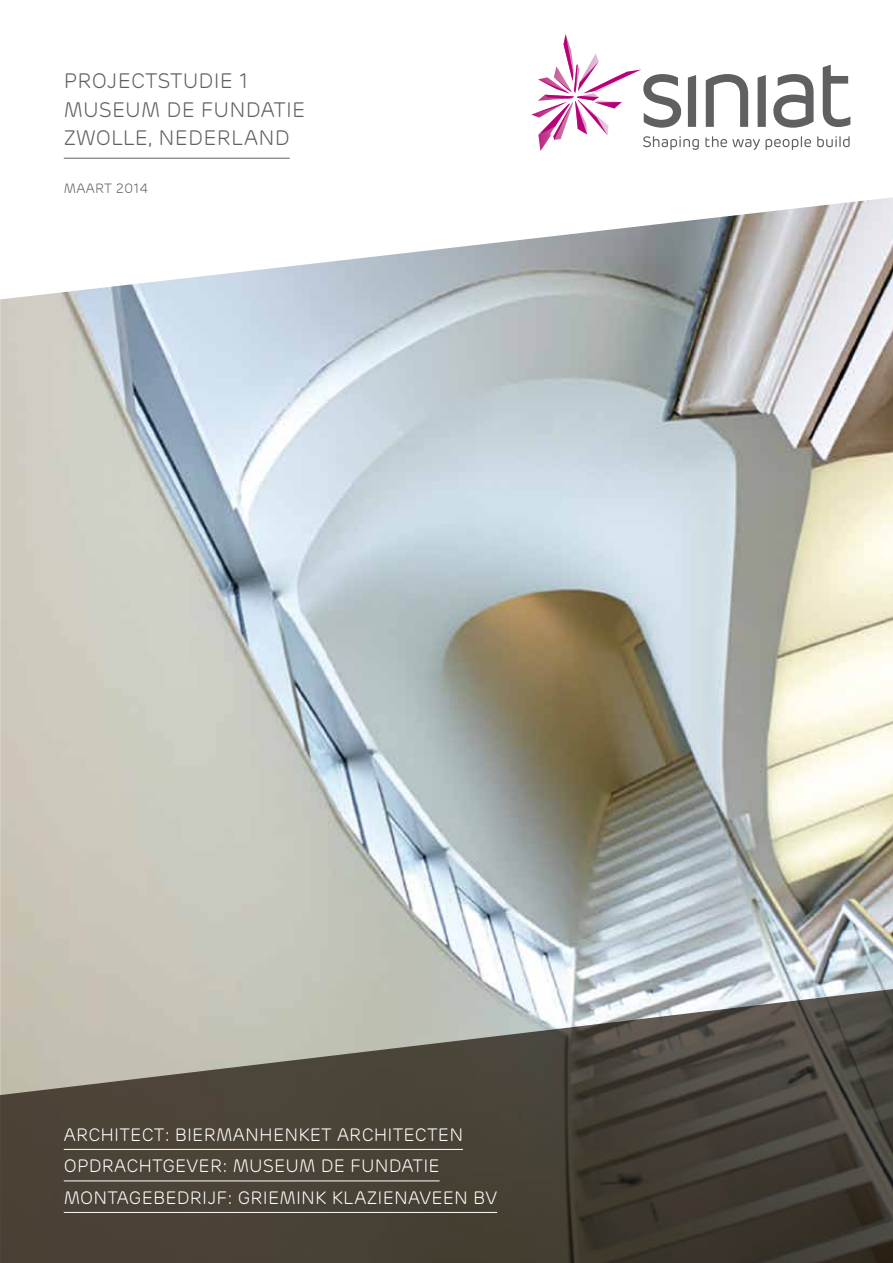
<style>
.page{position:relative;width:893px;height:1263px;background:#fff}
.page>*{position:absolute;margin:0;border:0;box-sizing:border-box;transform-origin:0 0}
.t1{font:300 21px/28.5px "Rubrik";letter-spacing:.01em;color:#5f6062}
.t2{font:300 18px/31.5px "Rubrik";letter-spacing:.01em;color:#fff}
.t3{font:300 13.5px "Rubrik";letter-spacing:.01em;color:#5f6062}
</style>
<div class="page">
<img style="left:0;top:299px;width:893px;height:687px">
<svg style="left:0;top:986px;width:893px;height:277px;background:#615c52"></svg>
<svg style="left:5px;top:116px;width:888px;height:183px"></svg>
<hr style="left:64px;top:158px;width:226px;height:1px;background:#5f6062">
<hr style="left:64px;top:1149px;width:399px;height:1px;background:#fff">
<hr style="left:64px;top:1180px;width:376px;height:1px;background:#fff">
<hr style="left:64px;top:1212px;width:433px;height:1px;background:#fff">
<svg style="left:531px;top:34px;width:319px;height:117px"></svg>
<p class="t1" style="left:64px;top:67px;width:243px">PROJECTSTUDIE 1<br>MUSEUM DE FUNDATIE<br>ZWOLLE, NEDERLAND</p>
<p class="t3" style="left:64px;top:180px;width:86px">MAART 2014</p>
<p class="t2" style="left:64px;top:1119px;width:435px">ARCHITECT: BIERMANHENKET ARCHITECTEN<br>OPDRACHTGEVER: MUSEUM DE FUNDATIE<br>MONTAGEBEDRIJF: GRIEMINK KLAZIENAVEEN BV</p>
</div>
